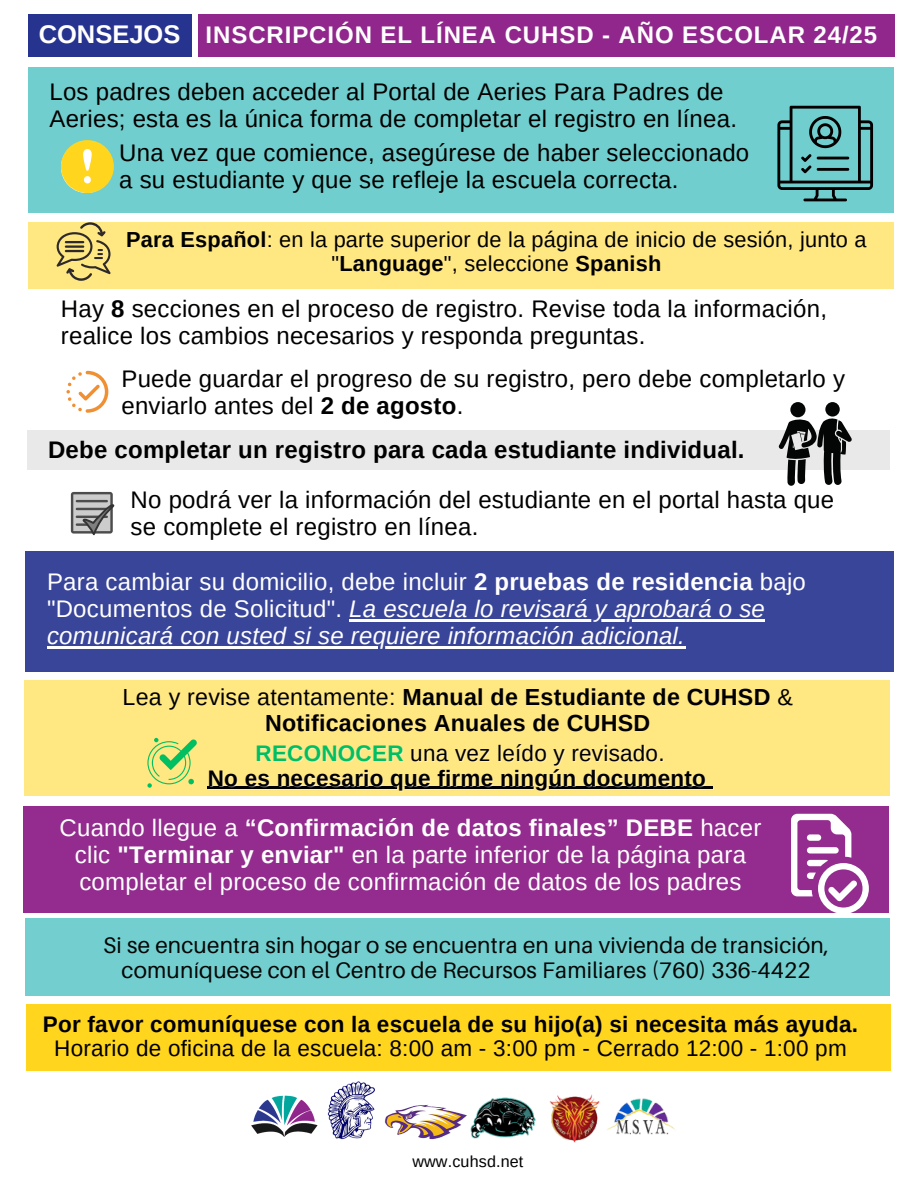
<style>
.page{position:relative;width:918px;height:1188px;background:#fff}
.page>*{position:absolute;margin:0;border:0;box-sizing:border-box;transform-origin:0 0}
.t1{font:700 25.5px "Arimo";color:#fff}
.t2{font:24px/27px "Arimo";letter-spacing:.01em;color:#000}
.t3{font:24px/27px "Arimo";letter-spacing:.01em;color:#fff}
.t4{font:700 24px "Arimo";letter-spacing:.01em;color:#000}
.t5{font:italic 24px "Arimo";letter-spacing:.01em;color:#fff}
.t6{font:700 24px "Arimo";letter-spacing:.04em;color:#fff}
.t7{font:700 23.25px/25.8px "Arimo";letter-spacing:.01em;color:#000;text-align:center}
.t8{font:700 22.5px/24.8px "Arimo";letter-spacing:.01em;color:#000;text-align:center}
.t9{font:22.5px/24.8px "Aileron";letter-spacing:.01em;color:#040606;text-align:center}
.t10{font:22.5px "Arimo";letter-spacing:.01em;color:#000}
.t11{font:21.75px/24.8px "Arimo";letter-spacing:.01em;color:#000;text-align:center}
.t12{font:16.05px "Arimo";letter-spacing:.01em;color:#000}
.s1{font-weight:700}
.s2{font-style:italic}
.s3{font-weight:400}
.s4{font-weight:700;color:#00bf63}
</style>
<div class="page">
<img style="left:23px;top:14px;width:872px;height:1129px">
<hr style="left:208px;top:787px;width:498px;height:2px;background:#000">
<svg style="left:706px;top:787px;width:7px;height:2px"></svg>
<div style="left:26px;top:918px;width:864px;height:78px;background:#73cfcf"></div>
<div style="left:26px;top:1004px;width:864px;height:67px;background:#ffd51e"></div>
<h3 class="t1" style="left:39px;top:20px;width:143px">CONSEJOS</h3>
<p class="t6" style="left:206px;top:21px;width:673px">INSCRIPCIÓN EL LÍNEA CUHSD - AÑO ESCOLAR 24/25</p>
<h1 class="t2" style="left:49px;top:78px;width:689px">Los padres deben acceder al Portal de Aeries Para Padres de<br>Aeries; esta es la única forma de completar el registro en línea.</h1>
<h1 class="t2" style="left:119px;top:139px;width:632px">Una vez que comience, asegúrese de haber seleccionado a su estudiante y que se refleje la escuela correcta.</h1>
<h3 class="t11" style="left:126px;top:227px;width:742px"><span class="s1">Para Español</span>: en la parte superior de la página de inicio de sesión, junto a "<span class="s1">Language</span>", seleccione <span class="s1">Spanish</span></h3>
<h3 class="t2" style="left:61px;top:295px;width:768px">Hay <span class="s1">8</span> secciones en el proceso de registro. Revise toda la información, realice los cambios necesarios y responda preguntas.</h3>
<p class="t2" style="left:121px;top:365px;width:725px">Puede guardar el progreso de su registro, pero debe completarlo y enviarlo antes del <span class="s1">2 de agosto</span>.</p>
<p class="t4" style="left:48px;top:436px;width:698px">Debe completar un registro para cada estudiante individual.</p>
<h4 class="t2" style="left:131px;top:486px;width:705px">No podrá ver la información del estudiante en el portal hasta que se complete el registro en línea.</h4>
<h3 class="t3" style="left:47px;top:569px;width:760px">Para cambiar su domicilio, debe incluir <span class="s1">2 pruebas de residencia</span> bajo "Documentos de Solicitud". <span class="s2">La escuela lo revisará y aprobará o se</span></h3>
<p class="t5" style="left:47px;top:623px;width:639px">comunicará con usted si se requiere información adicional.</p>
<h2 class="t7" style="left:123px;top:684px;width:672px"><span class="s3">Lea y revise atentamente:</span> Manual de Estudiante de CUHSD <span class="s3">&amp;<br></span>Notificaciones Anuales de CUHSD</h2>
<p class="t10" style="left:256px;top:740px;width:411px"><span class="s4">RECONOCER</span> una vez leído y revisado.</p>
<h3 class="t8" style="left:208px;top:765px;width:500px">No es necesario que firme ningún documento</h3>
<h4 class="t3" style="left:60px;top:814px;width:703px;text-align:center">Cuando llegue a <span class="s1">“Confirmación de datos finales” DEBE</span> hacer clic <span class="s1">"Terminar y enviar"</span> en la parte inferior de la página para completar el proceso de confirmación de datos de los padres</h4>
<h4 class="t9" style="left:103px;top:932px;width:727px">Si se encuentra sin hogar o se encuentra en una vivienda de transición, comuníquese con el Centro de Recursos Familiares (760) 336-4422</h4>
<h3 class="t8" style="left:43px;top:1011px;width:817px">Por favor comuníquese con la escuela de su hijo(a) si necesita más ayuda.<br><span class="s3">Horario de oficina de la escuela: 8:00 am - 3:00 pm - Cerrado 12:00 - 1:00 pm</span></h3>
<p class="t12" style="left:412px;top:1153px;width:113px">www.cuhsd.net</p>
</div>
